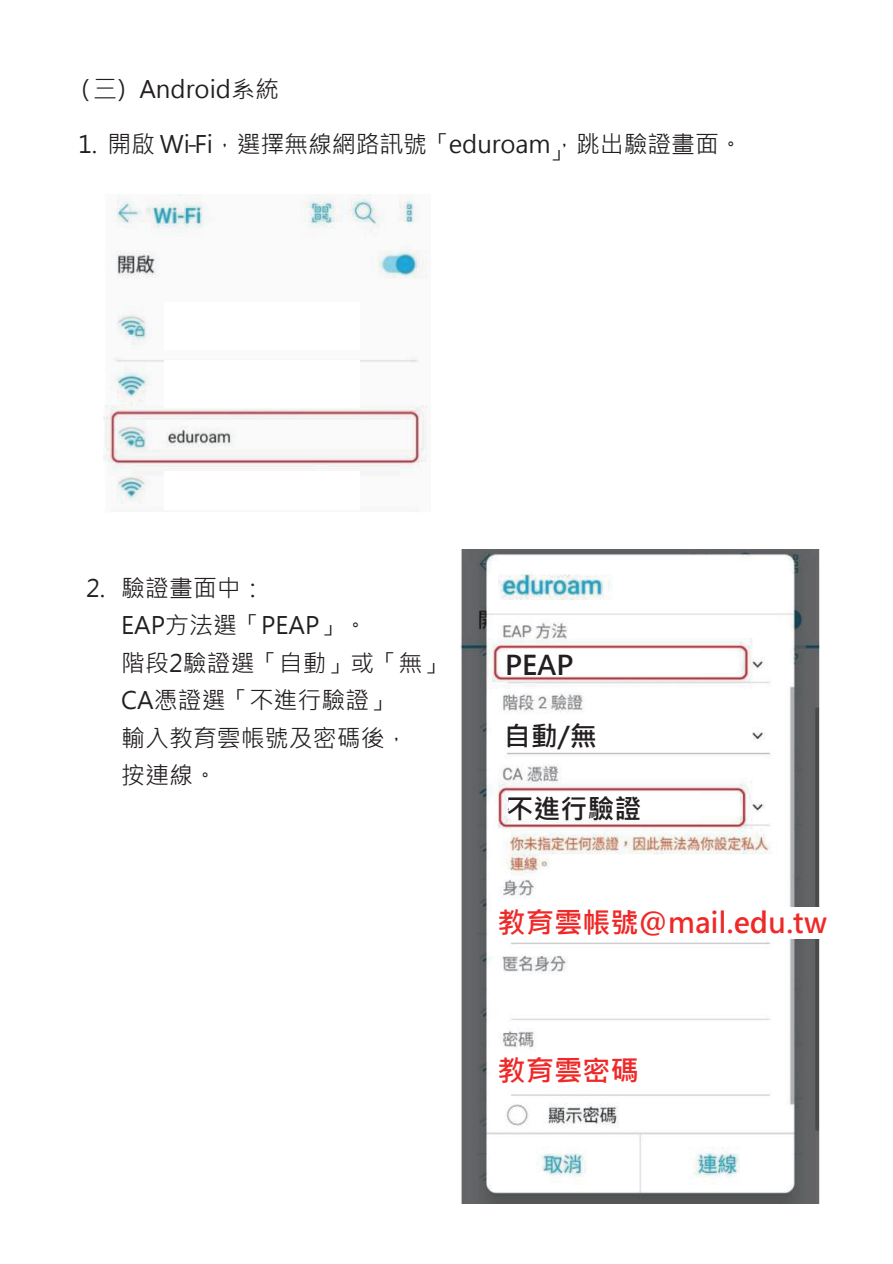
<style>
.page{position:relative;width:893px;height:1264px;background:#fff}
.page>*{position:absolute;margin:0;border:0;box-sizing:border-box;transform-origin:0 0}
.t1{font:700 28.35px "Microsoft Jheng Hei";color:#ee2928}
.t2{font:700 27px "Microsoft Jheng Hei";color:#231f20}
.t3{font:24px/37.5px "Microsoft Jheng Hei";color:#231f20}
</style>
<div class="page">
<img style="left:104px;top:194px;width:324px;height:317px">
<div style="left:164px;top:302px;width:196px;height:47px;background:#fff"></div>
<div style="left:164px;top:360px;width:196px;height:47px;background:#fff"></div>
<div style="left:164px;top:471px;width:196px;height:38px;background:#fff"></div>
<img style="left:461px;top:549px;width:359px;height:653px">
<div style="left:506px;top:718px;width:192px;height:25px;background:#fff"></div>
<div style="left:497px;top:907px;width:343px;height:31px;background:#fff"></div>
<div style="left:509px;top:793px;width:192px;height:25px;background:#fff"></div>
<div style="left:508px;top:649px;width:191px;height:25px;background:#fff"></div>
<div style="left:497px;top:1054px;width:278px;height:31px;background:#fff"></div>
<p class="t3" style="left:81px;top:70px;width:199px">( 三) Android系統</p>
<p class="t3" style="left:78px;top:125px;width:666px">1. 開啟 Wi-Fi，選擇無線網路訊號「eduroam」，跳出驗證畫面。</p>
<p class="t3" style="left:121px;top:569px;width:327px;text-indent:-35px">2. 驗證畫面中：<br>EAP方法選「PEAP」。<br>階段2驗證選「自動」或「無」<br>CA憑證選「不進行驗證」<br>輸入教育雲帳號及密碼後，<br>按連線。</p>
<p class="t2" style="left:505px;top:647px;width:70px">PEAP</p>
<p class="t2" style="left:504px;top:719px;width:94px">自動/無</p>
<p class="t2" style="left:506px;top:792px;width:136px">不進行驗證</p>
<p class="t1" style="left:497px;top:905px;width:331px">教育雲帳號@mail.edu.tw</p>
<p class="t1" style="left:497px;top:1052px;width:143px">教育雲密碼</p>
</div>
